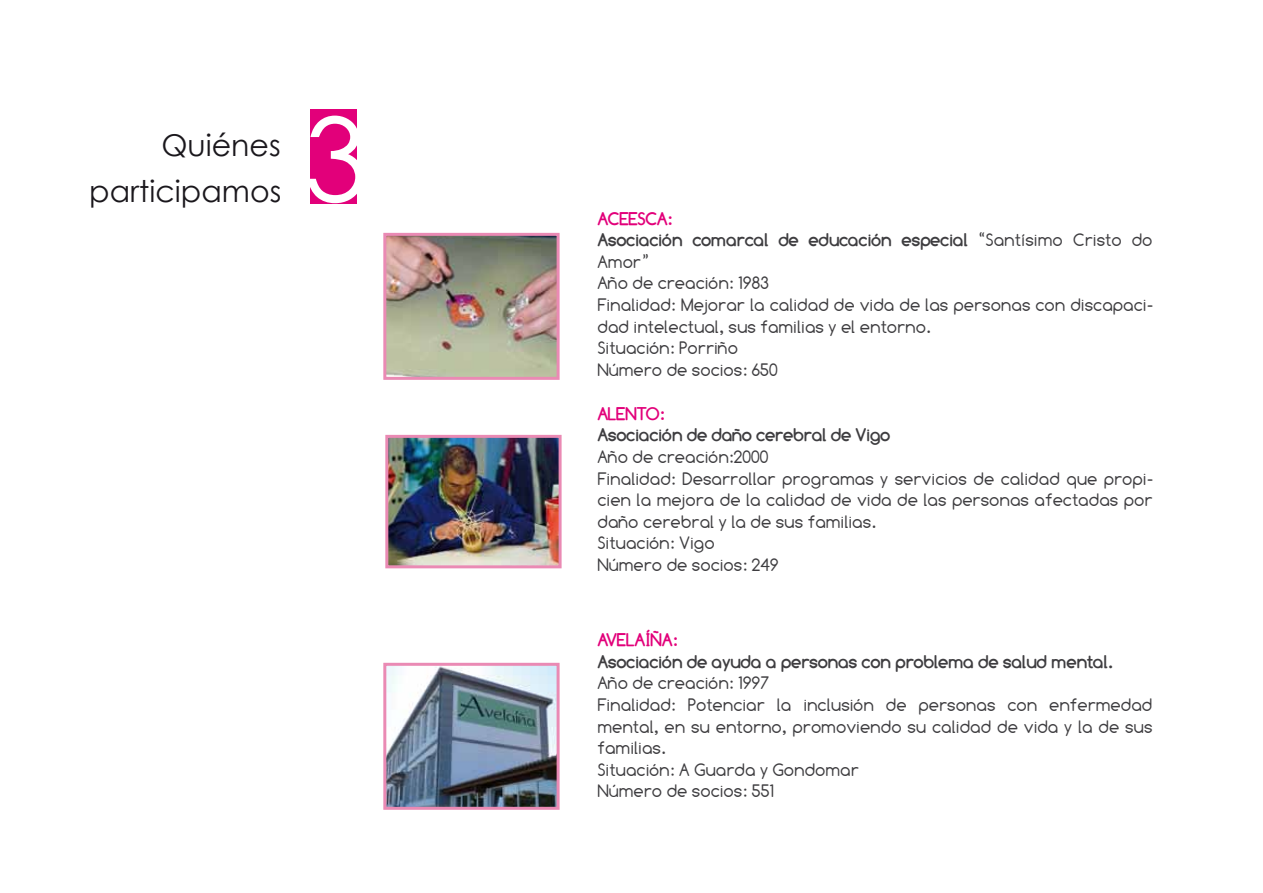
<style>
.page{position:relative;width:1263px;height:893px;background:#fff}
.page>*{position:absolute;margin:0;border:0;box-sizing:border-box;transform-origin:0 0}
.t1{font:116.1px "Century Gothic";color:#fff}
.t2{font:30px "Century Gothic";color:#1a171c}
.t3{font:18px/21.6px "Comfortaa";color:#3e3d40}
.t4{font:700 18px "Comfortaa";color:#3e3d40}
.t5{font:700 18px "Comfortaa";color:#e2007a}
.s1{font-weight:700;color:#e2007a}
.s2{font-weight:700}
</style>
<div class="page">
<div style="left:310px;top:109px;width:47px;height:94px;background:#e2007a"></div>
<img style="left:387px;top:237px;width:169px;height:139px">
<div style="left:383px;top:233px;width:177px;height:147px;border:3px solid #ea8ab4"></div>
<img style="left:387px;top:667px;width:169px;height:139px">
<div style="left:383px;top:663px;width:177px;height:147px;border:3px solid #ea8ab4"></div>
<img style="left:389px;top:439px;width:169px;height:125px">
<div style="left:385px;top:435px;width:177px;height:133px;border:3px solid #ea8ab4"></div>
<h2 class="t2" style="left:161px;top:124px;width:121px">Quiénes</h2>
<h2 class="t2" style="left:89px;top:170px;width:193px">participamos</h2>
<h1 class="t1" style="left:304px;top:78px;width:66px">3</h1>
<p class="t3" style="left:598px;top:208px;width:556px"><span class="s1">ACEESCA:<br></span><span class="s2">Asociación comarcal de educación especial</span> “Santísimo Cristo do<br>Amor”<br>Año de creación: 1983<br>Finalidad: Mejorar la calidad de vida de las personas con discapaci&shy;dad intelectual, sus familias y el entorno.<br>Situación: Porriño<br>Número de socios: 650</p>
<p class="t5" style="left:598px;top:403px;width:68px">ALENTO:</p>
<p class="t4" style="left:598px;top:425px;width:294px">Asociación de daño cerebral de Vigo</p>
<p class="t3" style="left:598px;top:446px;width:556px">Año de creación:2000<br>Finalidad: Desarrollar programas y servicios de calidad que propi&shy;cien la mejora de la calidad de vida de las personas afectadas por daño cerebral y la de sus familias.<br>Situación: Vigo<br>Número de socios: 249</p>
<p class="t5" style="left:598px;top:629px;width:81px">AVELAÍÑA:</p>
<p class="t4" style="left:598px;top:651px;width:517px">Asociación de ayuda a personas con problema de salud mental.</p>
<p class="t3" style="left:598px;top:672px;width:557px">Año de creación: 1997<br>Finalidad: Potenciar la inclusión de personas con enfermedad mental, en su entorno, promoviendo su calidad de vida y la de sus familias.<br>Situación: A Guarda y Gondomar<br>Número de socios: 551</p>
</div>
